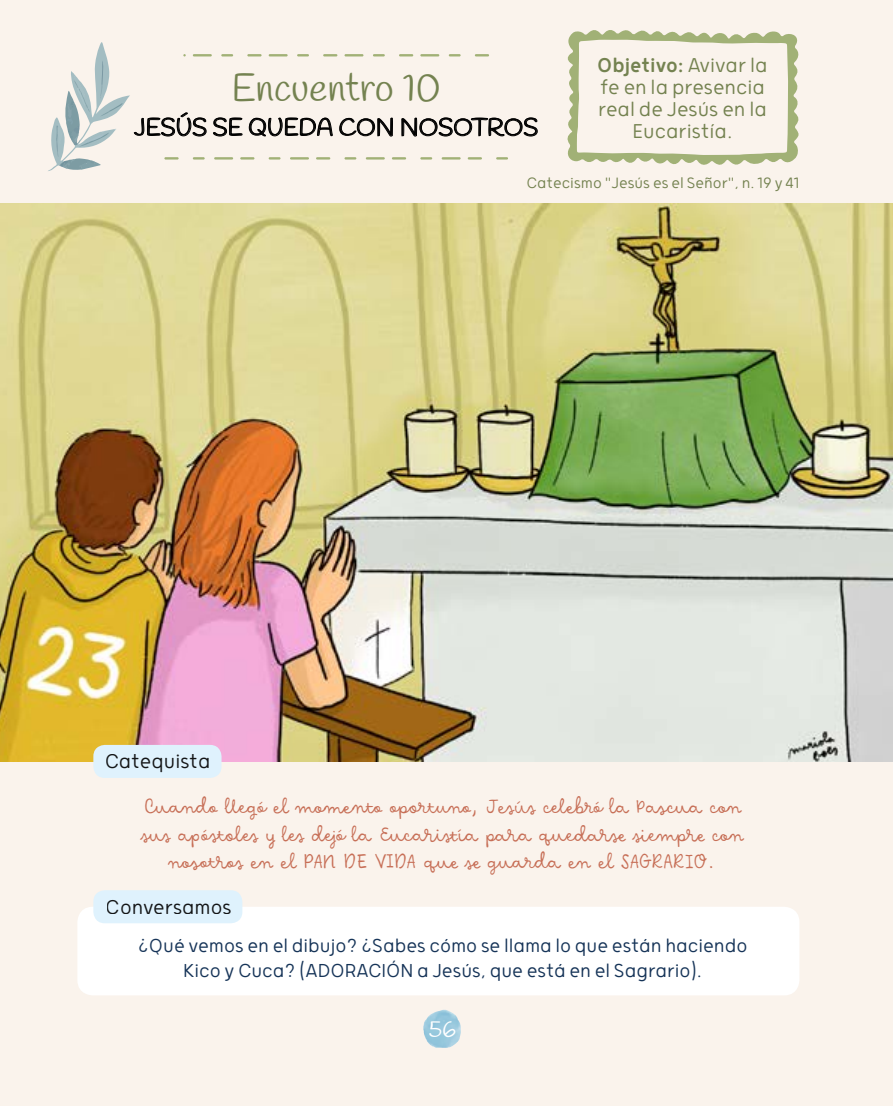
<style>
.page{position:relative;width:893px;height:1106px;background:#faf3ec}
.page>*{position:absolute;margin:0;border:0;box-sizing:border-box;transform-origin:0 0}
.t1{font:38.85px "Handlee";color:#748250}
.t2{font:25.8px/27.5px "Hawkes Script";color:#c76f57;text-align:center;scale:.96 1}
.t3{font:300 24px/21.8px "Grold Rounded Slim";color:#748250;text-align:center}
.t4{font:24px "Handlee";color:#000}
.t5{font:24px "Handlee";color:#fff}
.t6{font:300 23.85px "Grold Rounded Slim";color:#000}
.t7{font:300 22.5px/25.5px "Grold Rounded Slim";color:#163458;text-align:center}
.t8{font:300 18px "Grold Rounded Slim";color:#748250}
.s1{font-weight:400}
</style>
<div class="page">
<img style="left:0;top:203px;width:893px;height:558px">
<div style="left:77px;top:906px;width:722px;height:89px;background:#fff;border-radius:15px"></div>
<svg style="left:48px;top:42px;width:490px;height:129px"></svg>
<svg style="left:567px;top:30px;width:232px;height:135px"></svg>
<div style="left:93px;top:745px;width:129px;height:33px;background:#dff2fd;border-radius:11px"></div>
<div style="left:93px;top:890px;width:149px;height:33px;background:#dff2fd;border-radius:11px"></div>
<img style="left:423px;top:1009px;width:38px;height:38px">
<h1 class="t1" style="left:232px;top:64px;width:211px">Encuentro 10</h1>
<p class="t4" style="left:134px;top:113px;width:406px">JESÚS SE QUEDA CON NOSOTROS</p>
<p class="t3" style="left:597px;top:53px;width:172px"><span class="s1">Objetivo:</span> Avivar la fe en la presencia real de Jesús en la<br>Eucaristía.</p>
<p class="t6" style="left:105px;top:748px;width:107px">Catequista</p>
<p class="t8" style="left:526px;top:172px;width:275px">Catecismo "Jesús es el Señor", n. 19 y 41</p>
<p class="t2" style="left:141px;top:790px;width:629px">Cuando llegó el momento oportuno, Jesús celebró la Pascua con sus apóstoles y les dejó la Eucaristía para quedarse siempre con nosotros en el PAN DE VIDA que se guarda en el SAGRARIO.</p>
<p class="t6" style="left:106px;top:893px;width:127px">Conversamos</p>
<p class="t7" style="left:138px;top:931px;width:611px">¿Qué vemos en el dibujo? ¿Sabes cómo se llama lo que están haciendo<br>Kico y Cuca? (ADORACIÓN a Jesús, que está en el Sagrario).</p>
<p class="t5" style="left:428px;top:1014px;width:29px">56</p>
</div>
